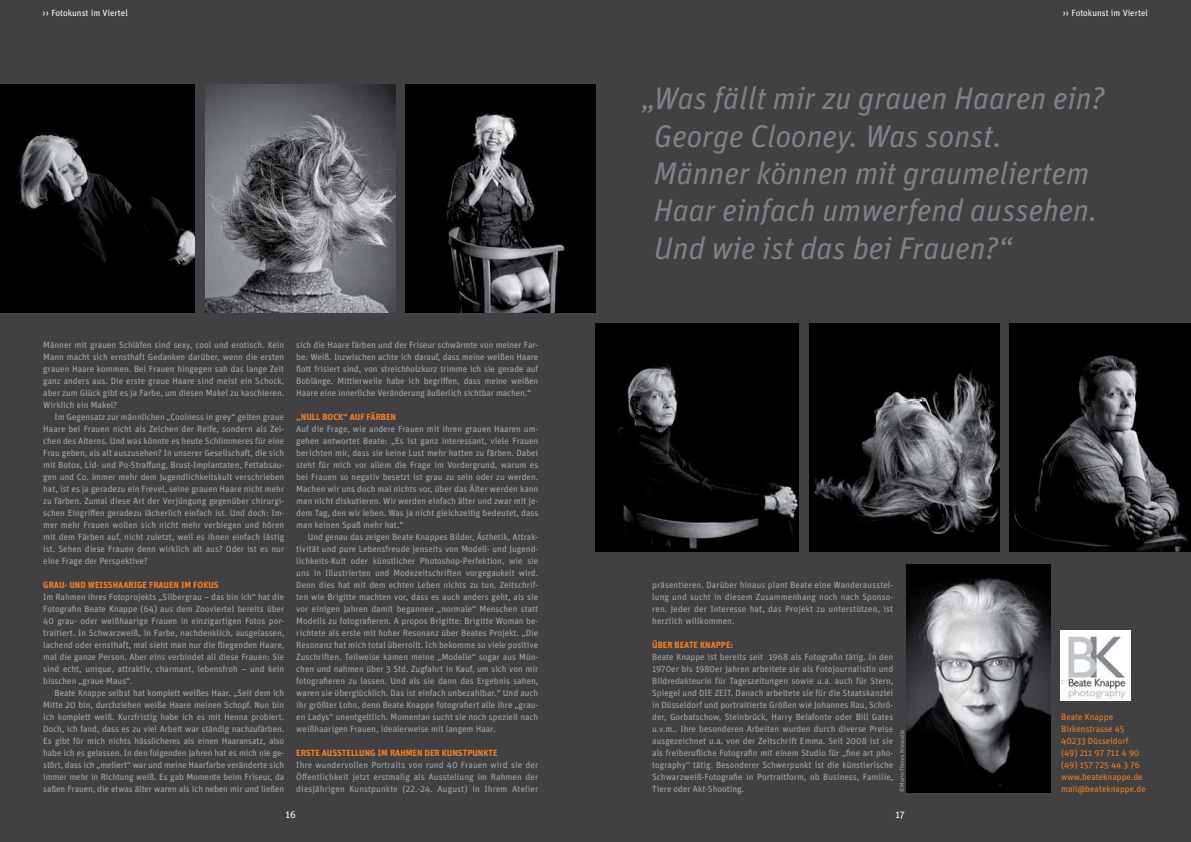
<style>
.page{position:relative;width:1191px;height:842px;background:#414042}
.page>*{position:absolute;margin:0;border:0;box-sizing:border-box;transform-origin:0 0}
.t1{font:31.2px/37.4px "Unit Regular Italic LF";color:#808285}
.t2{font:10px "Unit";color:#fff}
.t3{font:9px/12px "Unit";color:#a7a9ac;text-align:justify}
.t4{font:9px/12px "Unit";color:#f28024}
.t5{font:700 9px "Unit";color:#f28024}
.t6{font:9px "Unit";color:#fff}
.t7{font:6px "Unit";color:#a7a9ac}
.s1{font-size:10px}
</style>
<div class="page">
<img style="left:906px;top:564px;width:144px;height:228px">
<img style="left:1060px;top:630px;width:70px;height:70px">
<img style="left:0;top:84px;width:195px;height:228px">
<img style="left:205px;top:84px;width:190px;height:228px">
<img style="left:406px;top:84px;width:189px;height:228px">
<img style="left:595px;top:323px;width:203px;height:228px">
<img style="left:809px;top:323px;width:190px;height:228px">
<img style="left:1010px;top:323px;width:181px;height:228px">
<p class="t6" style="left:43px;top:8px;width:87px"><span class="s1">››</span> Fotokunst im Viertel</p>
<p class="t3" style="left:43px;top:339px;width:242px">Männer mit grauen Schläfen sind sexy, cool und erotisch. Kein Mann macht sich ernsthaft Gedanken darüber, wenn die ersten grauen Haare kommen. Bei Frauen hingegen sah das lange Zeit ganz anders aus. Die erste graue Haare sind meist ein Schock, aber zum Glück gibt es ja Farbe, um diesen Makel zu kaschieren.<br>Wirklich ein Makel?</p>
<p class="t3" style="left:43px;top:411px;width:242px;text-indent:11px">Im Gegensatz zur männlichen „Coolness in grey“ gelten graue Haare bei Frauen nicht als Zeichen der Reife, sondern als Zei&shy;chen des Alterns. Und was könnte es heute Schlimmeres für eine Frau geben, als alt auszusehen? In unserer Gesellschaft, die sich mit Botox, Lid- und Po-Straffung, Brust-Implantaten, Fettabsau&shy;gen und Co. immer mehr dem Jugendlichkeitskult verschrieben hat, ist es ja geradezu ein Frevel, seine grauen Haare nicht mehr zu färben. Zumal diese Art der Verjüngung gegenüber chirurgi&shy;schen Eingriffen geradezu lächerlich einfach ist. Und doch: Im&shy;mer mehr Frauen wollen sich nicht mehr verbiegen und hören mit dem Färben auf, nicht zuletzt, weil es ihnen einfach lästig ist. Sehen diese Frauen denn wirklich alt aus? Oder ist es nur eine Frage der Perspektive?</p>
<p class="t5" style="left:43px;top:579px;width:176px">GRAU- UND WEISSHAARIGE FRAUEN IM FOKUS</p>
<p class="t3" style="left:43px;top:591px;width:242px">Im Rahmen ihres Fotoprojekts „Silbergrau – das bin ich“ hat die Fotografin Beate Knappe (64) aus dem Zooviertel bereits über 40 grau- oder weißhaarige Frauen in einzigartigen Fotos por&shy;traitiert. In Schwarzweiß, in Farbe, nachdenklich, ausgelassen, lachend oder ernsthaft, mal sieht man nur die fliegenden Haare, mal die ganze Person. Aber eins verbindet all diese Frauen: Sie sind echt, unique, attraktiv, charmant, lebensfroh – und kein bisschen „graue Maus“.</p>
<p class="t3" style="left:43px;top:687px;width:242px;text-indent:11px">Beate Knappe selbst hat komplett weißes Haar. „Seit dem ich Mitte 20 bin, durchziehen weiße Haare meinen Schopf. Nun bin ich komplett weiß. Kurzfristig habe ich es mit Henna probiert.<br>Doch, ich fand, dass es zu viel Arbeit war ständig nachzufärben.<br>Es gibt für mich nichts hässlicheres als einen Haaransatz, also habe ich es gelassen. In den folgenden Jahren hat es mich nie ge&shy;stört, dass ich „meliert“ war und meine Haarfarbe veränderte sich immer mehr in Richtung weiß. Es gab Momente beim Friseur, da saßen Frauen, die etwas älter waren als ich neben mir und ließen</p>
<p class="t3" style="left:296px;top:339px;width:243px">sich die Haare färben und der Friseur schwärmte von meiner Far&shy;be: Weiß. Inzwischen achte ich darauf, dass meine weißen Haare flott frisiert sind, von streichholzkurz trimme ich sie gerade auf Boblänge. Mittlerweile habe ich begriffen, dass meine weißen Haare eine innerliche Veränderung äußerlich sichtbar machen.“</p>
<p class="t5" style="left:296px;top:411px;width:101px">„NULL BOCK“ AUF FÄRBEN</p>
<p class="t3" style="left:296px;top:423px;width:243px">Auf die Frage, wie andere Frauen mit ihren grauen Haaren um&shy;gehen antwortet Beate: „Es ist ganz interessant, viele Frauen berichten mir, dass sie keine Lust mehr hatten zu färben. Dabei steht für mich vor allem die Frage im Vordergrund, warum es bei Frauen so negativ besetzt ist grau zu sein oder zu werden.<br>Machen wir uns doch mal nichts vor, über das Älter werden kann man nicht diskutieren. Wir werden einfach älter und zwar mit je&shy;dem Tag, den wir leben. Was ja nicht gleichzeitig bedeutet, dass man keinen Spaß mehr hat.“</p>
<p class="t3" style="left:296px;top:531px;width:243px;text-indent:11px">Und genau das zeigen Beate Knappes Bilder, Ästhetik, Attrak&shy;tivität und pure Lebensfreude jenseits von Modell- und Jugend&shy;lichkeits-Kult oder künstlicher Photoshop-Perfektion, wie sie uns in Illustrierten und Modezeitschriften vorgegaukelt wird.<br>Denn dies hat mit dem echten Leben nichts zu tun. Zeitschrif&shy;ten wie Brigitte machten vor, dass es auch anders geht, als sie vor einigen Jahren damit begannen „normale“ Menschen statt Modells zu fotografieren. A propos Brigitte: Brigitte Woman be&shy;richtete als erste mit hoher Resonanz über Beates Projekt. „Die Resonanz hat mich total überrollt. Ich bekomme so viele positive Zuschriften. Teilweise kamen meine „Modelle“ sogar aus Mün&shy;chen und nahmen über 3 Std. Zugfahrt in Kauf, um sich von mir fotografieren zu lassen. Und als sie dann das Ergebnis sahen, waren sie überglücklich. Das ist einfach unbezahlbar.“ Und auch ihr größter Lohn, denn Beate Knappe fotografiert alle ihre „grau&shy;en Ladys“ unentgeltlich. Momentan sucht sie noch speziell nach weißhaarigen Frauen, idealerweise mit langem Haar.</p>
<p class="t5" style="left:296px;top:747px;width:203px">ERSTE AUSSTELLUNG IM RAH MEN DER KUNSTPUNKTE</p>
<p class="t3" style="left:296px;top:759px;width:243px">Ihre wundervollen Portraits von rund 40 Frauen wird sie der Öffentlichkeit jetzt erstmalig als Ausstellung im Rahmen der diesjährigen Kunstpunkte (22.-24. August) in Ihrem Atelier</p>
<p class="t2" style="left:285px;top:809px;width:12px">16</p>
<p class="t6" style="left:1062px;top:8px;width:87px"><span class="s1">››</span> Fotokunst im Viertel</p>
<h1 class="t1" style="left:654px;top:79px;width:452px;text-indent:-12px">„Was fällt mir zu grauen Haaren ein?<br>George Clooney. Was sonst.<br>Männer können mit graumeliertem<br>Haar einfach umwerfend aussehen.<br>Und wie ist das bei Frauen?“</h1>
<p class="t3" style="left:652px;top:579px;width:242px">präsentieren. Darüber hinaus plant Beate eine Wanderausstel&shy;lung und sucht in diesem Zusammenhang noch nach Sponso&shy;ren. Jeder der Interesse hat, das Projekt zu unterstützen, ist herzlich willkommen.</p>
<p class="t5" style="left:652px;top:639px;width:83px">ÜBER BEATE KNAPPE:</p>
<p class="t3" style="left:652px;top:651px;width:242px">Beate Knappe ist bereits seit 1968 als Fotografin tätig. In den 1970er bis 1980er Jahren arbeitete sie als Fotojournalistin und Bildredakteurin für Tageszeitungen sowie u.a. auch für Stern, Spiegel und DIE ZEIT. Danach arbeitete sie für die Staatskanzlei in Düsseldorf und portraitierte Größen wie Johannes Rau, Schrö&shy;der, Gorbatschow, Steinbrück, Harry Belafonte oder Bill Gates u.v.m.. Ihre besonderen Arbeiten wurden durch diverse Preise ausgezeichnet u.a. von der Zeitschrift Emma. Seit 2008 ist sie als freiberufliche Fotografin mit einem Studio für „fine art pho&shy;tography“ tätig. Besonderer Schwerpunkt ist die künstlerische Schwarzweiß-Fotografie in Portraitform, ob Business, Familie, Tiere oder Akt-Shooting.</p>
<p class="t7" style="left:898px;top:792px;width:64px;rotate:-90deg">©Marie-Theres Niessalla</p>
<p class="t2" style="left:895px;top:809px;width:11px">17</p>
<p class="t3" style="left:1061px;top:675px;width:4px">:</p>
<p class="t4" style="left:1061px;top:711px;width:86px">Beate Knappe<br>Birkenstrasse 45<br>40233 Düsseldorf (49) 211 97 711 4 90 (49) 157 725 44 3 76 www.beateknappe.de mail@beateknappe.de</p>
</div>
